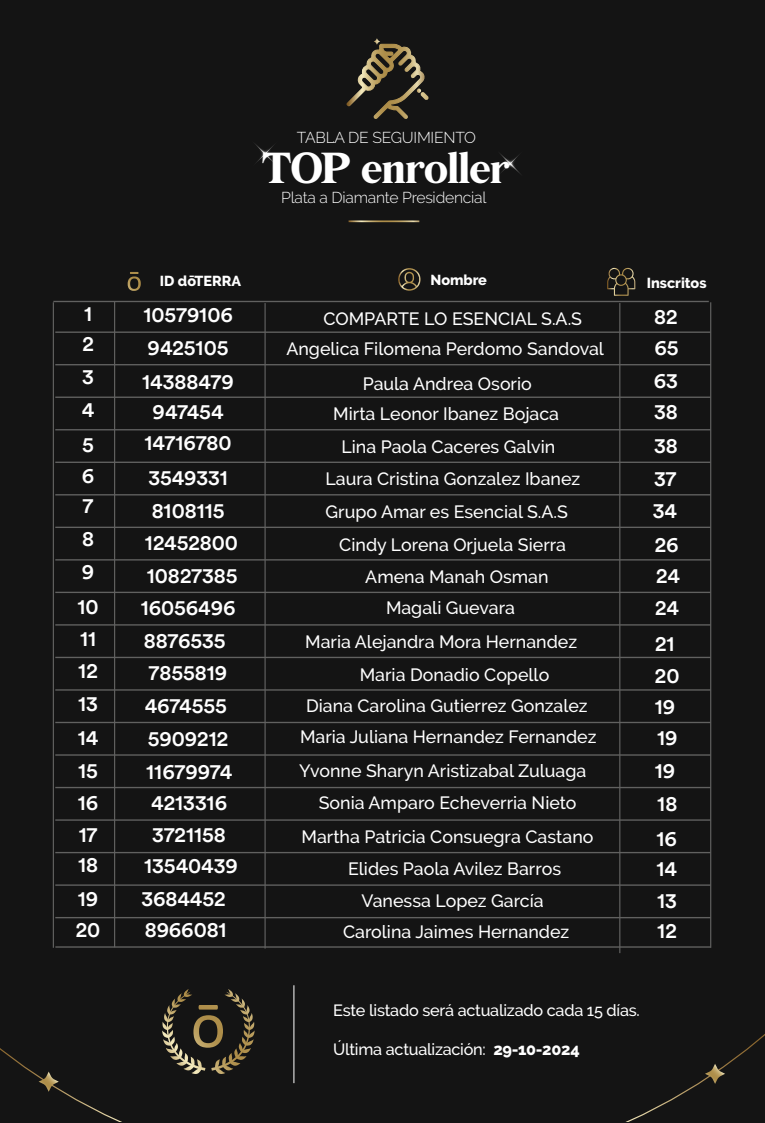
<style>
.page{position:relative;width:765px;height:1123px;background:#141414}
.page>*{position:absolute;margin:0;border:0;box-sizing:border-box;transform-origin:0 0}
.t1{font:37.88px "Bohemian Soul";letter-spacing:-.02em;color:#fff}
.t2{font:500 21.25px/32.6px "Circular Std";color:#fff}
.t3{font:500 17.75px/30.1px "Raleway";color:#fff;text-align:center}
.t4{font:500 16.25px "Raleway";letter-spacing:-.015em;color:#fff}
.t5{font:300 15.75px "Raleway";letter-spacing:-.015em;color:#fff}
.t6{font:800 14.38px "Raleway";color:#fff}
.s1{font-weight:800}
</style>
<div class="page">
<svg style="left:255px;top:144px;width:20px;height:20px"></svg>
<svg style="left:500px;top:153px;width:20px;height:21px"></svg>
<hr style="left:349px;top:220px;width:70px;height:2px;background:#fff">
<svg style="left:346px;top:38px;width:83px;height:81px"></svg>
<svg style="left:0;top:775px;width:333px;height:347px"></svg>
<svg style="left:333px;top:775px;width:432px;height:347px"></svg>
<svg style="left:705px;top:1064px;width:20px;height:20px"></svg>
<svg style="left:607px;top:267px;width:28px;height:29px"></svg>
<hr style="left:55px;top:331px;width:656px;height:2px;background:#616160">
<hr style="left:55px;top:364px;width:656px;height:1px;background:#616160">
<hr style="left:55px;top:397px;width:656px;height:1px;background:#616160">
<hr style="left:55px;top:429px;width:656px;height:1px;background:#616160">
<hr style="left:55px;top:462px;width:656px;height:1px;background:#616160">
<hr style="left:55px;top:494px;width:656px;height:1px;background:#616160">
<hr style="left:55px;top:527px;width:656px;height:1px;background:#616160">
<hr style="left:55px;top:559px;width:656px;height:1px;background:#616160">
<hr style="left:55px;top:592px;width:656px;height:1px;background:#616160">
<hr style="left:55px;top:624px;width:656px;height:2px;background:#616160">
<hr style="left:55px;top:657px;width:656px;height:1px;background:#616160">
<hr style="left:55px;top:689px;width:656px;height:2px;background:#616160">
<hr style="left:55px;top:722px;width:656px;height:1px;background:#616160">
<hr style="left:55px;top:754px;width:656px;height:2px;background:#616160">
<hr style="left:55px;top:787px;width:656px;height:1px;background:#616160">
<hr style="left:55px;top:819px;width:656px;height:2px;background:#616160">
<hr style="left:55px;top:852px;width:656px;height:1px;background:#616160">
<hr style="left:55px;top:884px;width:656px;height:2px;background:#616160">
<hr style="left:55px;top:917px;width:656px;height:1px;background:#616160">
<hr style="left:53px;top:301px;width:656px;height:1px;background:#616160">
<hr style="left:55px;top:946px;width:656px;height:2px;background:#616160">
<hr style="left:619px;top:303px;width:1px;height:650px;background:#616160">
<hr style="left:114px;top:302px;width:1px;height:645px;background:#616160">
<svg style="left:39px;top:1071px;width:20px;height:21px"></svg>
<hr style="left:53px;top:302px;width:1px;height:646px;background:#616160">
<hr style="left:710px;top:302px;width:1px;height:646px;background:#616160">
<svg style="left:398px;top:268px;width:23px;height:23px"></svg>
<svg style="left:128px;top:272px;width:13px;height:19px"></svg>
<hr style="left:264px;top:303px;width:2px;height:645px;background:#616160">
<p class="t2" style="left:82px;top:298px;width:13px;line-height:30.2px">1<br>2</p>
<p class="t2" style="left:82px;top:360px;width:14px">3<br>4</p>
<p class="t2" style="left:82px;top:428px;width:14px;line-height:30.8px;text-align:justify">5<br>6<br>7</p>
<p class="t2" style="left:82px;top:522px;width:14px">8<br>9</p>
<p class="t2" style="left:77px;top:589px;width:23px">10<br>11<br>12<br>13<br>14<br>15<br>16<br>17</p>
<p class="t2" style="left:78px;top:847px;width:22px;line-height:33.9px">18<br>19</p>
<p class="t2" style="left:76px;top:913px;width:26px">20</p>
<p class="t5" style="left:297px;top:129px;width:181px">TABLA DE SEGUIMIENTO</p>
<h1 class="t1" style="left:262px;top:148px;width:249px">TOP enroller</h1>
<p class="t5" style="left:281px;top:188px;width:207px">Plata a Diamante Presidencial</p>
<p class="t6" style="left:430px;top:272px;width:58px">Nombre</p>
<p class="t3" style="left:286px;top:303px;width:319px;text-align:left;text-indent:37px">COMPARTE LO ESENCIAL S.A.S<br>Angelica Filomena Perdomo Sandoval</p>
<p class="t3" style="left:333px;top:368px;width:227px">Paula Andrea Osorio<br>Mirta Leonor Ibanez Bojaca</p>
<p class="t3" style="left:341px;top:432px;width:215px">Lina Paola Caceres Galvin</p>
<p class="t6" style="left:160px;top:273px;width:83px">ID dōTERRA</p>
<p class="t6" style="left:647px;top:275px;width:61px">Inscritos</p>
<p class="t2" style="left:142px;top:298px;width:93px;line-height:33.4px">10579106<br>9425105<br>14388479</p>
<p class="t2" style="left:145px;top:396px;width:89px;line-height:31.2px;text-align:center">947454<br>14716780</p>
<p class="t2" style="left:148px;top:460px;width:81px">3549331</p>
<p class="t2" style="left:654px;top:300px;width:26px;text-align:justify">82<br>65<br>63<br>38<br>38<br>37</p>
<p class="t3" style="left:325px;top:463px;width:256px">Laura Cristina Gonzalez Ibanez</p>
<p class="t2" style="left:145px;top:494px;width:95px;line-height:32.1px;text-align:center">8108115<br>12452800</p>
<p class="t2" style="left:147px;top:559px;width:92px">10827385</p>
<p class="t3" style="left:326px;top:497px;width:244px">Grupo Amar es Esencial S.A.S</p>
<p class="t3" style="left:339px;top:529px;width:228px">Cindy Lorena Orjuela Sierra</p>
<p class="t3" style="left:365px;top:562px;width:185px">Amena Manah Osman</p>
<p class="t2" style="left:653px;top:494px;width:26px">34</p>
<p class="t2" style="left:655px;top:528px;width:27px;line-height:31.5px">26<br>24</p>
<p class="t2" style="left:141px;top:591px;width:96px">16056496</p>
<p class="t3" style="left:386px;top:593px;width:131px">Magali Guevara</p>
<p class="t2" style="left:655px;top:591px;width:25px">24</p>
<p class="t2" style="left:144px;top:624px;width:83px">8876535</p>
<p class="t3" style="left:305px;top:627px;width:273px">Maria Alejandra Mora Hernandez</p>
<p class="t2" style="left:655px;top:627px;width:21px">21</p>
<p class="t2" style="left:149px;top:655px;width:80px">7855819</p>
<p class="t3" style="left:360px;top:660px;width:191px">Maria Donadio Copello</p>
<p class="t2" style="left:655px;top:659px;width:26px">20</p>
<p class="t2" style="left:145px;top:689px;width:84px">4674555</p>
<p class="t3" style="left:306px;top:691px;width:283px">Diana Carolina Gutierrez Gonzalez</p>
<p class="t2" style="left:655px;top:690px;width:22px">19</p>
<p class="t2" style="left:148px;top:721px;width:82px">5909212</p>
<p class="t3" style="left:300px;top:722px;width:298px">Maria Juliana Hernandez Fernandez</p>
<p class="t2" style="left:657px;top:721px;width:22px">19</p>
<p class="t2" style="left:146px;top:755px;width:87px">11679974</p>
<p class="t2" style="left:151px;top:785px;width:77px">4213316</p>
<p class="t2" style="left:152px;top:818px;width:75px">3721158</p>
<p class="t2" style="left:144px;top:849px;width:95px">13540439</p>
<p class="t3" style="left:299px;top:756px;width:289px">Yvonne Sharyn Aristizabal Zuluaga</p>
<p class="t3" style="left:302px;top:786px;width:293px;line-height:34px">Sonia Amparo Echeverria Nieto<br>Martha Patricia Consuegra Castano</p>
<p class="t3" style="left:348px;top:854px;width:215px">Elides Paola Avilez Barros</p>
<p class="t2" style="left:655px;top:754px;width:24px">19<br>18</p>
<p class="t2" style="left:656px;top:823px;width:22px;line-height:30.2px">16<br>14</p>
<p class="t2" style="left:142px;top:883px;width:87px;line-height:30.8px">3684452<br>8966081</p>
<p class="t3" style="left:362px;top:886px;width:184px">Vanessa Lopez García</p>
<p class="t3" style="left:343px;top:916px;width:228px">Carolina Jaimes Hernandez</p>
<p class="t2" style="left:657px;top:884px;width:21px">13</p>
<p class="t2" style="left:657px;top:914px;width:21px">12</p>
<p class="t4" style="left:333px;top:1001px;width:308px">Este listado será actualizado cada 15 días.</p>
<p class="t4" style="left:333px;top:1040px;width:248px">Última actualización: <span class="s1">29-10-2024</span></p>
</div>
